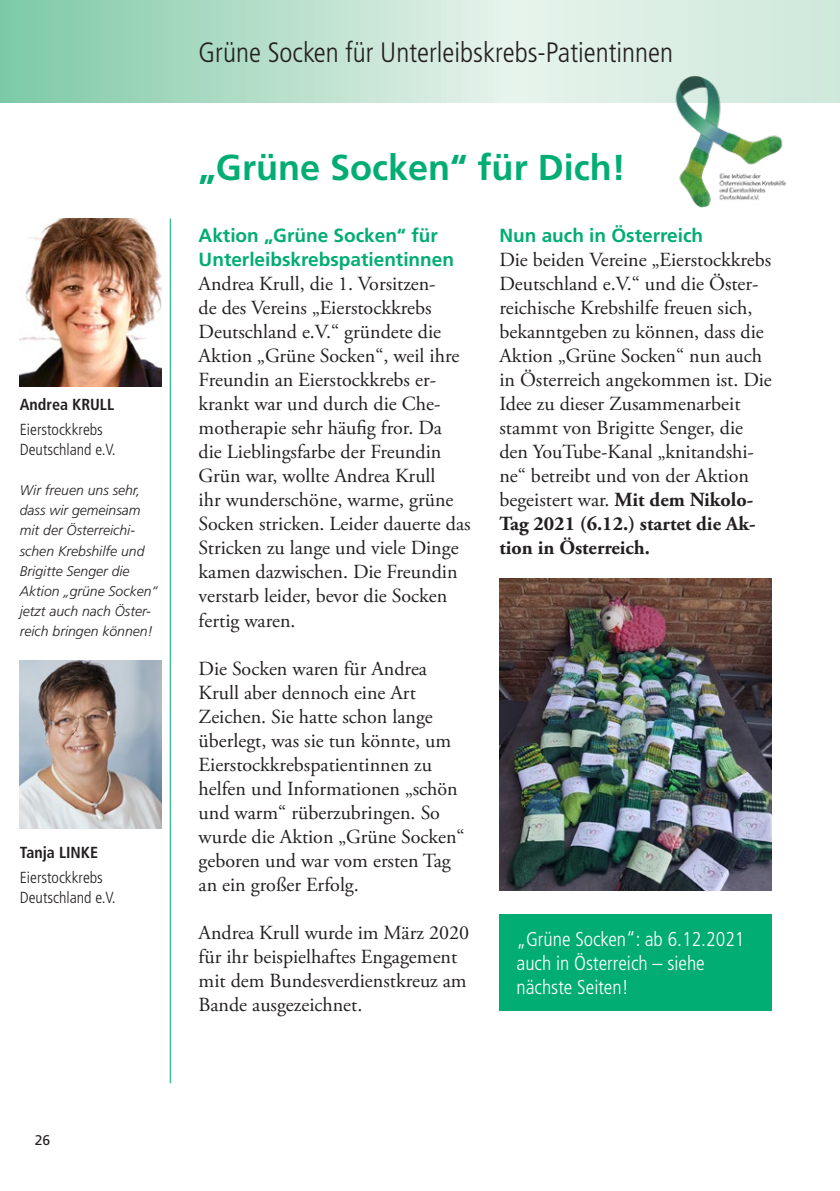
<style>
.page{position:relative;width:840px;height:1191px;background:#fff}
.page>*{position:absolute;margin:0;border:0;box-sizing:border-box;transform-origin:0 0}
.t1{font:700 36px "Frutiger LT Std";color:#02ad73}
.t2{font:300 condensed 28px "Frutiger LT Std";color:#231f20}
.t3{font:20px/24px "Adobe Garamond Pro";color:#231f20}
.t4{font:300 condensed 20px/24px "Frutiger LT Std";color:#fff}
.t5{font:700 19px/24px "Frutiger LT Std";color:#02ad73}
.t6{font:300 condensed 16px/20px "Frutiger LT Std";color:#231f20}
.t7{font:700 condensed 16px "Frutiger LT Std";color:#231f20}
.t8{font:italic 300 14px/20px "Frutiger LT Std";color:#231f20}
.t9{font:14px "Frutiger LT Std";color:#231f20}
.s1{font-weight:700}
</style>
<div class="page">
<svg style="left:0;top:0;width:839px;height:102px;background:#c0e3d2"></svg>
<hr style="left:170px;top:218px;width:1px;height:865px;background:#02ad73">
<img style="left:499px;top:578px;width:272px;height:312px">
<div style="left:499px;top:914px;width:272px;height:96px;background:#02ad73"></div>
<img style="left:669px;top:55px;width:124px;height:153px">
<img style="left:20px;top:218px;width:142px;height:168px">
<img style="left:20px;top:660px;width:142px;height:168px">
<p class="t7" style="left:20px;top:395px;width:96px">Andrea KRULL</p>
<p class="t6" style="left:20px;top:420px;width:97px">Eierstockkrebs<br>Deutschland e.V.</p>
<p class="t8" style="left:20px;top:481px;width:139px">Wir freuen uns sehr, dass wir gemeinsam mit der Österreichi&shy;schen Krebshilfe und<br>Brigitte Senger die<br>Aktion „grüne Socken“ jetzt auch nach Öster&shy;reich bringen können!</p>
<p class="t7" style="left:20px;top:842px;width:80px">Tanja LINKE</p>
<p class="t6" style="left:20px;top:868px;width:97px">Eierstockkrebs<br>Deutschland e.V.</p>
<h2 class="t2" style="left:198px;top:36px;width:475px">Grüne Socken für Unterleibskrebs-Patientinnen</h2>
<h1 class="t1" style="left:198px;top:146px;width:428px">„Grüne Socken“ für Dich!</h1>
<p class="t5" style="left:499px;top:224px;width:205px">Nun auch in Österreich</p>
<p class="t3" style="left:499px;top:249px;width:274px">Die beiden Vereine „Eierstockkrebs<br>Deutschland e.V.“ und die Öster&shy;reichische Krebshilfe freuen sich, bekanntgeben zu können, dass die<br>Aktion „Grüne Socken“ nun auch in Österreich angekommen ist. Die<br>Idee zu dieser Zusammenarbeit stammt von Brigitte Senger, die den YouTube-Kanal „knitandshi&shy;ne“ betreibt und von der Aktion begeistert war. <span class="s1">Mit dem Nikolo-<br>Tag 2021 (6.12.) startet die Ak&shy;tion in Österreich.</span></p>
<p class="t5" style="left:198px;top:224px;width:257px">Aktion „Grüne Socken“ für<br>Unterleibskrebspatientinnen</p>
<p class="t3" style="left:198px;top:273px;width:273px">Andrea Krull, die 1. Vorsitzen-<br>de des Vereins „Eierstockkrebs<br>Deutschland e.V.“ gründete die<br>Aktion „Grüne Socken“, weil ihre<br>Freundin an Eierstockkrebs er&shy;krankt war und durch die Che&shy;motherapie sehr häufig fror. Da<br>die Lieblingsfarbe der Freundin<br>Grün war, wollte Andrea Krull<br>ihr wunderschöne, warme, grüne<br>Socken stricken. Leider dauerte das<br>Stricken zu lange und viele Dinge kamen dazwischen. Die Freundin verstarb leider, bevor die Socken fertig waren.</p>
<p class="t3" style="left:198px;top:657px;width:267px">Die Socken waren für Andrea<br>Krull aber dennoch eine Art<br>Zeichen. Sie hatte schon lange überlegt, was sie tun könnte, um<br>Eierstockkrebspatientinnen zu helfen und Informationen „schön und warm“ rüberzubringen. So wurde die Aktion „Grüne Socken“ geboren und war vom ersten Tag an ein großer Erfolg.</p>
<p class="t3" style="left:198px;top:921px;width:272px">Andrea Krull wurde im März 2020 für ihr beispielhaftes Engagement mit dem Bundesverdienstkreuz am<br>Bande ausgezeichnet.</p>
<p class="t4" style="left:516px;top:927px;width:229px">„Grüne Socken“: ab 6.12.2021 auch in Österreich – siehe nächste Seiten!</p>
<p class="t9" style="left:35px;top:1132px;width:17px">26</p>
</div>
